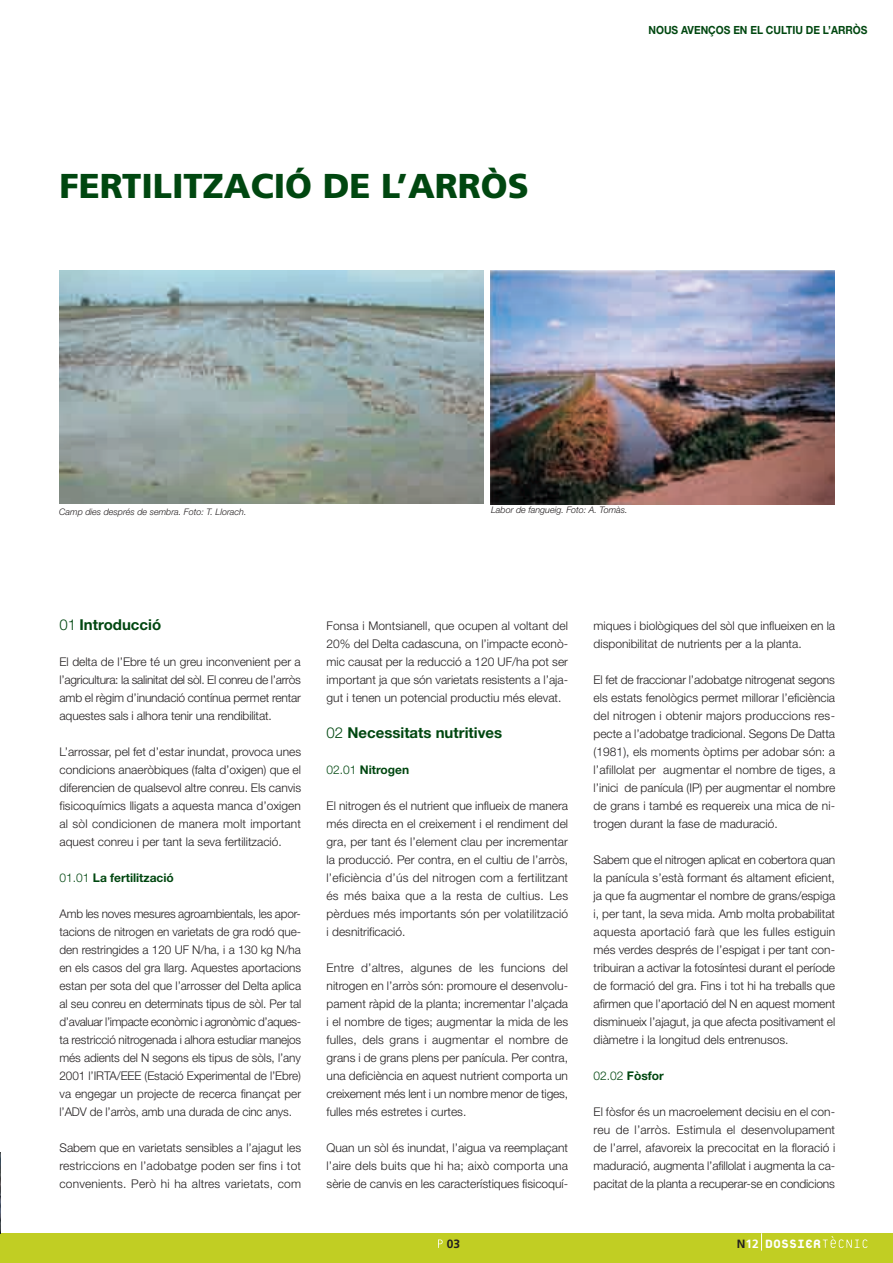
<style>
.page{position:relative;width:893px;height:1263px;background:#fff}
.page>*{position:absolute;margin:0;border:0;box-sizing:border-box;transform-origin:0 0}
.TITULAR{font:900 34.5px "Frutiger";color:#004710}
.t1{font:800 18px "Platelet";color:#fff;scale:.96 1}
.t2{font:700 15px "Helvetica Neue";color:#004710}
.t3{font:300 12px/18px "Helvetica Neue";color:#231f20;text-align:justify}
.t4{font:700 12px "Helvetica Neue";color:#004710}
.t5{font:700 12px "Frutiger";color:#231f20}
.t6{font:700 11.25px "Helvetica Neue";color:#004710;scale:.91 1}
.t7{font:italic 300 9px "Helvetica Neue";color:#231f20}
.s1{font-weight:300}
.s2{font-family:"Frutiger";font-weight:700;font-size:12px;color:#231f20}
.s3{font-family:"Frutiger";font-weight:700;font-size:12px}
</style>
<div class="page">
<div style="left:0;top:1233px;width:893px;height:30px;background:#c1ce23"></div>
<svg style="left:761px;top:1233px;width:1px;height:17px"></svg>
<svg style="left:823px;top:1236px;width:44px;height:12px"></svg>
<svg style="left:438px;top:1239px;width:5px;height:9px"></svg>
<img style="left:0;top:1153px;width:1px;height:80px">
<img style="left:491px;top:270px;width:343px;height:234px">
<img style="left:60px;top:270px;width:423px;height:234px">
<p class="TITULAR" style="left:60px;top:165px;width:471px">FERTILITZACIÓ DE L’ARRÒS</p>
<p class="t6" style="left:648px;top:23px;width:242px">NOUS AVENÇOS EN EL CULTIU DE L’ARRÒS</p>
<p class="t7" style="left:59px;top:506px;width:189px">Camp dies després de sembra. Foto: T. Llorach.</p>
<p class="t7" style="left:491px;top:505px;width:138px">Labor de fangueig. Foto: A. Tomàs.</p>
<p class="t2" style="left:60px;top:615px;width:103px"><span class="s1">01</span> Introducció</p>
<p class="t3" style="left:60px;top:652px;width:243px">El delta de l’Ebre té un greu inconvenient per a l’agricultura: la salinitat del sòl. El conreu de l’arròs amb el règim d’inundació contínua permet rentar aquestes sals i alhora tenir una rendibilitat.</p>
<p class="t3" style="left:60px;top:742px;width:243px">L’arrossar, pel fet d’estar inundat, provoca unes condicions anaeròbiques (falta d’oxigen) que el diferencien de qualsevol altre conreu. Els canvis fisicoquímics lligats a aquesta manca d’oxigen al sòl condicionen de manera molt important aquest conreu i per tant la seva fertilització.</p>
<p class="t4" style="left:60px;top:870px;width:116px"><span class="s1">01.01</span> La fertilització</p>
<p class="t3" style="left:60px;top:904px;width:243px">Amb les noves mesures agroambientals, les apor&shy;tacions de nitrogen en varietats de gra rodó que&shy;den restringides a 120 UF N/ha, i a 130 kg N/ha en els casos del gra llarg. Aquestes aportacions estan per sota del que l’arrosser del Delta aplica al seu conreu en determinats tipus de sòl. Per tal d’avaluar l’impacte econòmic i agronòmic d’aques&shy;ta restricció nitrogenada i alhora estudiar manejos més adients del N segons els tipus de sòls, l’any 2001 l’IRTA/EEE (Estació Experimental de l’Ebre) va engegar un projecte de recerca finançat per l’ADV de l’arròs, amb una durada de cinc anys.</p>
<p class="t3" style="left:60px;top:1138px;width:243px">Sabem que en varietats sensibles a l’ajagut les restriccions en l’adobatge poden ser fins i tot convenients. Però hi ha altres varietats, com</p>
<p class="t3" style="left:327px;top:616px;width:243px">Fonsa i Montsianell, que ocupen al voltant del 20% del Delta cadascuna, on l’impacte econò&shy;mic causat per la reducció a 120 UF/ha pot ser important ja que són varietats resistents a l’aja&shy;gut i tenen un potencial productiu més elevat.</p>
<p class="t2" style="left:327px;top:723px;width:177px"><span class="s1">02</span> Necessitats nutritives</p>
<p class="t4" style="left:327px;top:762px;width:84px"><span class="s1">02.01</span> Nitrogen</p>
<p class="t3" style="left:327px;top:796px;width:243px">El nitrogen és el nutrient que influeix de manera més directa en el creixement i el rendiment del gra, per tant és l’element clau per incrementar la producció. Per contra, en el cultiu de l’arròs, l’eficiència d’ús del nitrogen com a fertilitzant és més baixa que a la resta de cultius. Les pèrdues més importants són per volatilització i desnitrificació.</p>
<p class="t3" style="left:327px;top:958px;width:243px">Entre d’altres, algunes de les funcions del nitrogen en l’arròs són: promoure el desenvolu&shy;pament ràpid de la planta; incrementar l’alçada i el nombre de tiges; augmentar la mida de les fulles, dels grans i augmentar el nombre de grans i de grans plens per panícula. Per contra, una deficiència en aquest nutrient comporta un creixement més lent i un nombre menor de tiges, fulles més estretes i curtes.</p>
<p class="t3" style="left:327px;top:1138px;width:243px">Quan un sòl és inundat, l’aigua va reemplaçant l’aire dels buits que hi ha; això comporta una sèrie de canvis en les característiques fisicoquí-</p>
<p class="t5" style="left:447px;top:1236px;width:15px">03</p>
<p class="t3" style="left:594px;top:616px;width:243px">miques i biològiques del sòl que influeixen en la disponibilitat de nutrients per a la planta.</p>
<p class="t3" style="left:594px;top:670px;width:243px">El fet de fraccionar l’adobatge nitrogenat segons els estats fenològics permet millorar l’eficiència del nitrogen i obtenir majors produccions res&shy;pecte a l’adobatge tradicional. Segons De Datta (1981), els moments òptims per adobar són: a l’afillolat per augmentar el nombre de tiges, a l’inici de panícula (IP) per augmentar el nombre de grans i també es requereix una mica de ni&shy;trogen durant la fase de maduració.</p>
<p class="t3" style="left:594px;top:850px;width:243px">Sabem que el nitrogen aplicat en cobertora quan la panícula s’està formant és altament eficient, ja que fa augmentar el nombre de grans/espiga i, per tant, la seva mida. Amb molta probabilitat aquesta aportació farà que les fulles estiguin més verdes després de l’espigat i per tant con&shy;tribuiran a activar la fotosíntesi durant el període de formació del gra. Fins i tot hi ha treballs que afirmen que l’aportació del N en aquest moment disminueix l’ajagut, ja que afecta positivament el diàmetre i la longitud dels entrenusos.</p>
<p class="t4" style="left:594px;top:1068px;width:72px"><span class="s1">02.02</span> Fòsfor</p>
<p class="t3" style="left:594px;top:1102px;width:243px">El fòsfor és un macroelement decisiu en el con&shy;reu de l’arròs. Estimula el desenvolupament de l’arrel, afavoreix la precocitat en la floració i maduració, augmenta l’afillolat i augmenta la ca&shy;pacitat de la planta a recuperar-se en condicions</p>
<h2 class="t1" style="left:737px;top:1235px;width:89px"><span class="s2">N</span><span class="s3">12</span> DOSSIER</h2>
</div>
